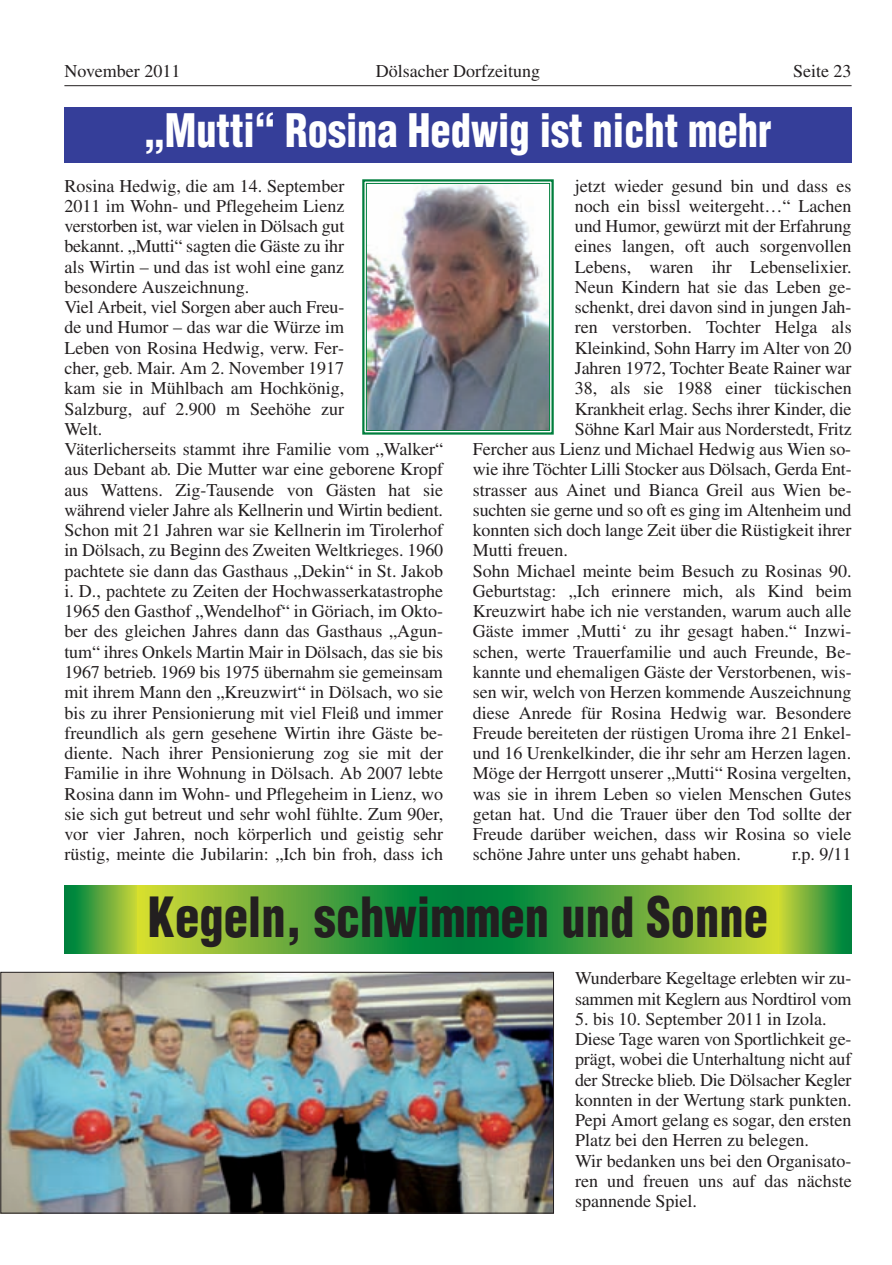
<style>
.page{position:relative;width:892px;height:1265px;background:#fff}
.page>*{position:absolute;margin:0;border:0;box-sizing:border-box;transform-origin:0 0}
.t1{font:900 condensed 54px "Helvetica LT Std";color:#231f20;scale:.9 1}
.t2{font:900 condensed 45px "Helvetica LT Std";color:#fff;scale:.9 1}
.t3{font:18px/20.2px "Times LT Std";color:#231f20}
</style>
<div class="page">
<hr style="left:64px;top:85px;width:787px;height:1px;background:#231f20">
<img style="left:368px;top:185px;width:180px;height:244px">
<div style="left:362px;top:179px;width:191px;height:255px;border:2px solid #007e3d"></div>
<div style="left:366px;top:183px;width:184px;height:248px;border:1px solid #007e3d"></div>
<div style="left:64px;top:107px;width:787px;height:55px;background:#353e99"></div>
<div style="left:64px;top:885px;width:74px;height:68px;background:linear-gradient(to right,#007a40,#cbd439)"></div>
<div style="left:777px;top:885px;width:74px;height:68px;background:linear-gradient(to right,#d7d937,#007f40)"></div>
<svg style="left:138px;top:885px;width:639px;height:68px;background:#5da93b"></svg>
<img style="left:3px;top:973px;width:548px;height:237px">
<div style="left:1px;top:971px;width:552px;height:241px;border:1px solid #231f20"></div>
<p class="t3" style="left:64px;top:62px;width:117px">November 2011</p>
<p class="t3" style="left:375px;top:62px;width:166px">Dölsacher Dorfzeitung</p>
<p class="t3" style="left:793px;top:62px;width:60px">Seite 23</p>
<h2 class="t2" style="left:144px;top:114px;width:698px">„Mutti“ Rosina Hedwig ist nicht mehr</h2>
<p class="t3" style="left:64px;top:177px;width:380px">Rosina Hedwig, die am 14. September<br>2011 im Wohn- und Pflegeheim Lienz<br>verstorben ist, war vielen in Dölsach gut<br>bekannt. „Mutti“ sagten die Gäste zu ihr<br>als Wirtin – und das ist wohl eine ganz<br>besondere Auszeichnung.<br>Viel Arbeit, viel Sorgen aber auch Freu-<br>de und Humor – das war die Würze im<br>Leben von Rosina Hedwig, verw. Fer-<br>cher, geb. Mair. Am 2. November 1917<br>kam sie in Mühlbach am Hochkönig,<br>Salzburg, auf 2.900 m Seehöhe zur<br>Welt.<br>Väterlicherseits stammt ihre Familie vom „Walker“ aus Debant ab. Die Mutter war eine geborene Kropf aus Wattens. Zig-Tausende von Gästen hat sie während vieler Jahre als Kellnerin und Wirtin bedient.<br>Schon mit 21 Jahren war sie Kellnerin im Tirolerhof in Dölsach, zu Beginn des Zweiten Weltkrieges. 1960 pachtete sie dann das Gasthaus „Dekin“ in St. Jakob i. D., pachtete zu Zeiten der Hochwasserkatastrophe 1965 den Gasthof „Wendelhof“ in Göriach, im Okto&shy;ber des gleichen Jahres dann das Gasthaus „Agun&shy;tum“ ihres Onkels Martin Mair in Dölsach, das sie bis 1967 betrieb. 1969 bis 1975 übernahm sie gemeinsam mit ihrem Mann den „Kreuzwirt“ in Dölsach, wo sie bis zu ihrer Pensionierung mit viel Fleiß und immer freundlich als gern gesehene Wirtin ihre Gäste be&shy;diente. Nach ihrer Pensionierung zog sie mit der Familie in ihre Wohnung in Dölsach. Ab 2007 lebte Rosina dann im Wohn- und Pflegeheim in Lienz, wo sie sich gut betreut und sehr wohl fühlte. Zum 90er, vor vier Jahren, noch körperlich und geistig sehr rüstig, meinte die Jubilarin: „Ich bin froh, dass ich</p>
<p class="t3" style="left:574px;top:177px;width:278px">jetzt wieder gesund bin und dass es</p>
<p class="t3" style="left:574px;top:197px;width:278px">noch ein bissl weitergeht…“ Lachen</p>
<p class="t3" style="left:574px;top:218px;width:278px">und Humor, gewürzt mit der Erfahrung</p>
<p class="t3" style="left:574px;top:238px;width:278px">eines langen, oft auch sorgenvollen</p>
<p class="t3" style="left:574px;top:258px;width:278px">Lebens, waren ihr Lebenselixier.</p>
<p class="t3" style="left:574px;top:278px;width:278px">Neun Kindern hat sie das Leben ge-</p>
<p class="t3" style="left:574px;top:299px;width:278px">schenkt, drei davon sind in jungen Jah-</p>
<p class="t3" style="left:574px;top:319px;width:278px">ren verstorben. Tochter Helga als</p>
<p class="t3" style="left:574px;top:339px;width:278px">Kleinkind, Sohn Harry im Alter von 20</p>
<p class="t3" style="left:574px;top:359px;width:278px">Jahren 1972, Tochter Beate Rainer war</p>
<p class="t3" style="left:574px;top:380px;width:278px">38, als sie 1988 einer tückischen</p>
<p class="t3" style="left:574px;top:400px;width:278px">Krankheit erlag. Sechs ihrer Kinder, die</p>
<p class="t3" style="left:574px;top:420px;width:278px">Söhne Karl Mair aus Norderstedt, Fritz</p>
<p class="t3" style="left:473px;top:440px;width:380px">Fercher aus Lienz und Michael Hedwig aus Wien so-</p>
<p class="t3" style="left:473px;top:461px;width:380px">wie ihre Töchter Lilli Stocker aus Dölsach, Gerda Ent-</p>
<p class="t3" style="left:473px;top:481px;width:380px">strasser aus Ainet und Bianca Greil aus Wien be-</p>
<p class="t3" style="left:473px;top:501px;width:380px">suchten sie gerne und so oft es ging im Altenheim und</p>
<p class="t3" style="left:473px;top:521px;width:380px">konnten sich doch lange Zeit über die Rüstigkeit ihrer</p>
<p class="t3" style="left:473px;top:542px;width:96px">Mutti freuen.</p>
<p class="t3" style="left:473px;top:562px;width:380px">Sohn Michael meinte beim Besuch zu Rosinas 90.</p>
<p class="t3" style="left:473px;top:582px;width:380px">Geburtstag: „Ich erinnere mich, als Kind beim</p>
<p class="t3" style="left:473px;top:602px;width:380px">Kreuzwirt habe ich nie verstanden, warum auch alle</p>
<p class="t3" style="left:473px;top:623px;width:380px">Gäste immer ,Mutti‘ zu ihr gesagt haben.“ Inzwi-</p>
<p class="t3" style="left:473px;top:643px;width:380px">schen, werte Trauerfamilie und auch Freunde, Be-</p>
<p class="t3" style="left:473px;top:663px;width:380px">kannte und ehemaligen Gäste der Verstorbenen, wis-</p>
<p class="t3" style="left:473px;top:683px;width:380px">sen wir, welch von Herzen kommende Auszeichnung</p>
<p class="t3" style="left:473px;top:704px;width:380px">diese Anrede für Rosina Hedwig war. Besondere</p>
<p class="t3" style="left:473px;top:724px;width:380px">Freude bereiteten der rüstigen Uroma ihre 21 Enkel-</p>
<p class="t3" style="left:473px;top:744px;width:380px">und 16 Urenkelkinder, die ihr sehr am Herzen lagen.</p>
<p class="t3" style="left:473px;top:764px;width:380px">Möge der Herrgott unserer „Mutti“ Rosina vergelten,</p>
<p class="t3" style="left:473px;top:785px;width:380px">was sie in ihrem Leben so vielen Menschen Gutes</p>
<p class="t3" style="left:473px;top:805px;width:380px">getan hat. Und die Trauer über den Tod sollte der</p>
<p class="t3" style="left:473px;top:825px;width:380px">Freude darüber weichen, dass wir Rosina so viele</p>
<p class="t3" style="left:473px;top:845px;width:269px">schöne Jahre unter uns gehabt haben.</p>
<p class="t3" style="left:792px;top:845px;width:61px">r.p. 9/11</p>
<h1 class="t1" style="left:148px;top:896px;width:690px">Kegeln, schwimmen und Sonne</h1>
<p class="t3" style="left:575px;top:969px;width:278px">Wunderbare Kegeltage erlebten wir zu&shy;sammen mit Keglern aus Nordtirol vom</p>
<p class="t3" style="left:575px;top:1010px;width:278px">5. bis 10. September 2011 in Izola.<br>Diese Tage waren von Sportlichkeit ge&shy;prägt, wobei die Unterhaltung nicht auf der Strecke blieb. Die Dölsacher Kegler konnten in der Wertung stark punkten.<br>Pepi Amort gelang es sogar, den ersten Platz bei den Herren zu belegen.<br>Wir bedanken uns bei den Organisato&shy;ren und freuen uns auf das nächste spannende Spiel.</p>
</div>
